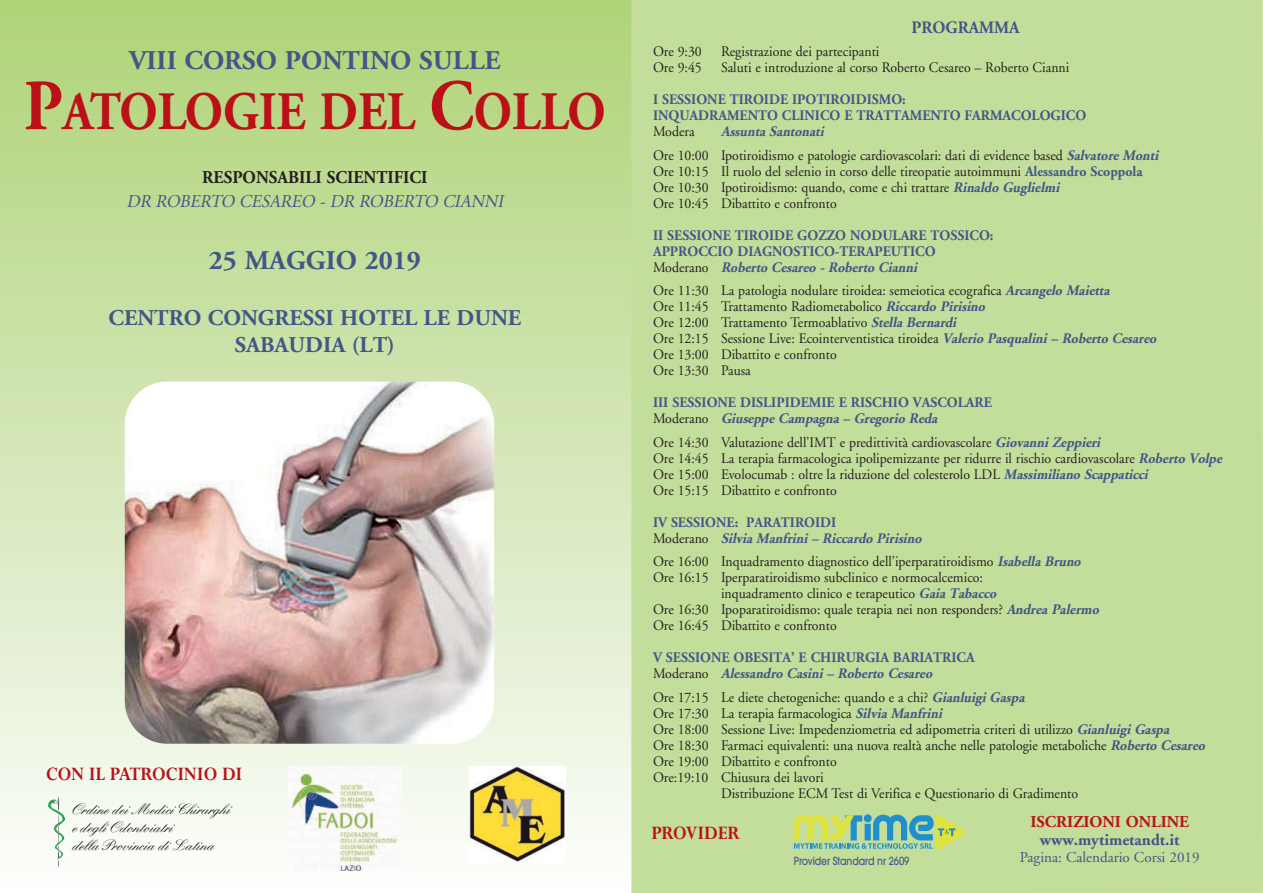
<style>
.page{position:relative;width:1263px;height:893px;background:#fff}
.page>*{position:absolute;margin:0;border:0;box-sizing:border-box;transform-origin:0 0}
.t1{font:700 54px "Adobe Garamond";color:#bb1018;scale:.9 1}
.t2{font:700 27px "Adobe Garamond";color:#425688}
.t3{font:700 22.5px/27px "Adobe Garamond";color:#425688;text-align:center}
.t4{font:700 21px "Perpetua";color:#bb1018;scale:.9 1}
.t5{font:italic 18px "Adobe Garamond";letter-spacing:-.035em;color:#425688;scale:.95 1}
.t6{font:700 18px "Adobe Garamond";color:#231f20;scale:.95 1}
.t7{font:700 17.4px "Adobe Garamond";color:#425688;scale:.95 1}
.t8{font:700 16.5px "Adobe Garamond";color:#425688}
.t9{font:700 16.5px "Adobe Garamond";color:#bb1018}
.t10{font:15px "Adobe Garamond";color:#425688}
.t11{font:500 14.85px/17.9px "Kuenstler Script";color:#000}
.t12{font:14.55px/16px "Adobe Garamond";color:#231f20;scale:.95 1}
.t13{font:700 14.55px/16px "Adobe Garamond";color:#425688;scale:.95 1}
.t14{font:italic 700 14.55px/16px "Adobe Garamond";color:#425688;scale:.95 1}
.t15{font:500 11.1px "Avant Garde";letter-spacing:-.01em;color:#425688;scale:.85 1}
.s1{font-size:72px}
.s2{font-weight:700;font-style:italic;color:#425688}
.s3{font-weight:700;color:#425688}
.s4{font-weight:400;color:#231f20}
.s5{font-style:italic}
.s6{font-style:normal}
.s7{font-weight:400;font-style:normal;color:#231f20}
</style>
<div class="page">
<div style="left:0;top:0;width:631px;height:893px;background:linear-gradient(to bottom,#aed275,#fcfdfc)"></div>
<img style="left:125px;top:382px;width:369px;height:362px;border-radius:43px">
<div style="left:631px;top:0;width:632px;height:893px;background:#c3de9a"></div>
<img style="left:288px;top:766px;width:114px;height:104px">
<img style="left:469px;top:766px;width:96px;height:96px">
<img style="left:48px;top:797px;width:17px;height:70px">
<svg style="left:793px;top:814px;width:172px;height:35px"></svg>
<h2 class="t2" style="left:129px;top:50px;width:373px">VIII CORSO PONTINO SULLE</h2>
<h1 class="t1" style="left:24px;top:91px;width:648px"><span class="s1">P</span>ATOLOGIE DEL <span class="s1">C</span>OLLO</h1>
<p class="t6" style="left:202px;top:170px;width:239px">RESPONSABILI SCIENTIFICI</p>
<p class="t5" style="left:127px;top:194px;width:402px">DR ROBERTO CESAREO - DR ROBERTO CIANNI</p>
<h2 class="t2" style="left:209px;top:249px;width:213px">25 MAGGIO 2019</h2>
<h3 class="t3" style="left:109px;top:306px;width:414px">CENTRO CONGRESSI HOTEL LE DUNE<br>SABAUDIA (LT)</h3>
<h3 class="t4" style="left:46px;top:766px;width:220px">CON IL PATROCINIO DI</h3>
<p class="t11" style="left:72px;top:802px;width:160px">Ordine dei Medici Chirurghi e degli Odontoiatri<br>della Provincia di Latina</p>
<p class="t7" style="left:911px;top:20px;width:115px">PROGRAMMA</p>
<p class="t12" style="left:653px;top:45px;width:53px">Ore 9:30</p>
<p class="t12" style="left:721px;top:45px;width:168px">Registrazione dei partecipanti</p>
<p class="t12" style="left:653px;top:61px;width:53px">Ore 9:45</p>
<p class="t12" style="left:721px;top:61px;width:368px">Saluti e introduzione al corso Roberto Cesareo – Roberto Cianni</p>
<p class="t13" style="left:653px;top:93px;width:458px">I SESSIONE TIROIDE IPOTIROIDISMO:<br>INQUADRAMENTO CLINICO E TRATTAMENTO FARMACOLOGICO</p>
<p class="t12" style="left:653px;top:125px;width:45px">Modera</p>
<p class="t12" style="left:653px;top:121px;width:536px;line-height:23.5px;text-indent:68px"><span class="s2">Assunta Santonati<br></span>Ore 10:00 Ipotiroidismo e patologie cardiovascolari: dati di evidence based <span class="s2">Salvatore Monti</span></p>
<p class="t12" style="left:653px;top:164px;width:517px">Ore 10:15 Il ruolo del selenio in corso delle tireopatie autoimmuni <span class="s3">Alessandro Scoppola<br></span>Ore 10:30 Ipotiroidismo: quando, come e chi trattare <span class="s2">Rinaldo Guglielmi<br></span>Ore 10:45 Dibattito e confronto</p>
<p class="t13" style="left:653px;top:228px;width:360px">II SESSIONE TIROIDE GOZZO NODULARE TOSSICO:<br>APPROCCIO DIAGNOSTICO-TERAPEUTICO<br><span class="s4">M o d e r a n o</span> <span class="s5">Roberto Cesareo - Roberto Cianni</span></p>
<p class="t12" style="left:653px;top:284px;width:534px">Ore 11:30 La patologia nodulare tiroidea: semeiotica ecografica <span class="s2">Arcangelo Maietta<br></span>Ore 11:45 Trattamento Radiometabolico <span class="s2">Riccardo Pirisino<br></span>Ore 12:00 Trattamento Termoablativo <span class="s2">Stella Bernardi<br></span>Ore 12:15 Sessione Live: Ecointerventistica tiroidea <span class="s2">Valerio Pasqualini – Roberto Cesareo </span>Ore 13:00 Dibattito e confronto<br>Ore 13:30 Pausa</p>
<p class="t13" style="left:653px;top:396px;width:358px">III SESSIONE DISLIPIDEMIE E RISCHIO VASCOLARE<br><span class="s4">M o d e r a n o</span> <span class="s5">Giuseppe Campagna – Gregorio Reda</span></p>
<p class="t12" style="left:653px;top:435px;width:603px">Ore 14:30 Valutazione dell’IMT e predittività cardiovascolare <span class="s2">Giovanni Zeppieri<br></span>Ore 14:45 La terapia farmacologica ipolipemizzante per ridurre il rischio cardiovascolare <span class="s2">Roberto Volpe </span>Ore 15:00 Evolocumab : oltre la riduzione del colesterolo LDL <span class="s2">Massimiliano Scappaticci<br></span>Ore 15:15 Dibattito e confronto</p>
<p class="t14" style="left:653px;top:515px;width:287px"><span class="s6">IV SESSIONE: PARATIROIDI<br></span><span class="s7">M o d e r a n o</span> Silvia Manfrini – Riccardo Pirisino</p>
<p class="t12" style="left:653px;top:555px;width:455px">Ore 16:00 Inquadramento diagnostico dell’iperparatiroidismo <span class="s2">Isabella Bruno</span></p>
<p class="t12" style="left:653px;top:571px;width:349px">Ore 16:15 Iperparatiroidismo subclinico e normocalcemico:</p>
<p class="t12" style="left:721px;top:587px;width:294px">inquadramento clinico e terapeutico <span class="s2">Gaia Tabacco</span></p>
<p class="t12" style="left:653px;top:603px;width:474px">Ore 16:30 Ipoparatiroidismo: quale terapia nei non responders? <span class="s2">Andrea Palermo</span></p>
<p class="t12" style="left:653px;top:619px;width:195px">Ore 16:45 Dibattito e confronto</p>
<p class="t13" style="left:653px;top:651px;width:340px">V SESSIONE OBESITA’ E CHIRURGIA BARIATRICA<br><span class="s4">M o d e r a n o</span> <span class="s5">Alessandro Casini – Roberto Cesareo</span></p>
<p class="t12" style="left:653px;top:690px;width:395px">Ore 17:15 Le diete chetogeniche: quando e a chi? <span class="s2">Gianluigi Gaspa</span></p>
<p class="t12" style="left:653px;top:706px;width:309px">Ore 17:30 La terapia farmacologica <span class="s2">Silvia Manfrini</span></p>
<p class="t12" style="left:653px;top:722px;width:548px">Ore 18:00 Sessione Live: Impedenziometria ed adipometria criteri di utilizzo <span class="s2">Gianluigi Gaspa</span></p>
<p class="t12" style="left:653px;top:739px;width:585px">Ore 18:30 Farmaci equivalenti: una nuova realtà anche nelle patologie metaboliche <span class="s2">Roberto Cesareo</span></p>
<p class="t12" style="left:653px;top:755px;width:195px">Ore 19:00 Dibattito e confronto</p>
<p class="t12" style="left:653px;top:771px;width:181px">Ore:19:10 Chiusura dei lavori</p>
<p class="t12" style="left:721px;top:787px;width:377px">Distribuzione ECM Test di Verifica e Questionario di Gradimento</p>
<h3 class="t4" style="left:651px;top:825px;width:100px">PROVIDER</h3>
<p class="t15" style="left:794px;top:857px;width:137px">Provider Standard nr 2609</p>
<p class="t9" style="left:1030px;top:815px;width:160px">ISCRIZIONI ONLINE</p>
<p class="t8" style="left:1040px;top:833px;width:141px">www.mytimetandt.it</p>
<p class="t10" style="left:1020px;top:851px;width:181px">Pagina: Calendario Corsi 2019</p>
</div>
